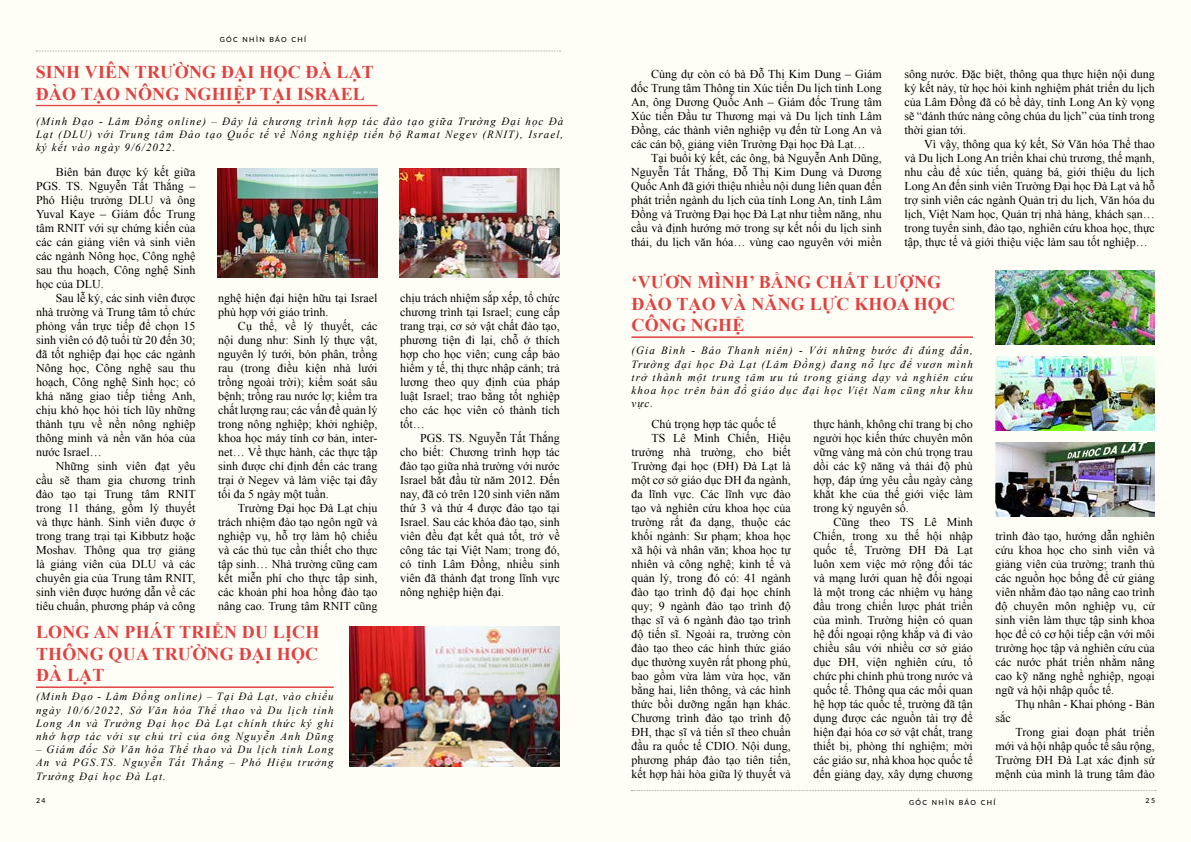
<style>
.page{position:relative;width:1191px;height:842px;background:#fff}
.page>*{position:absolute;margin:0;border:0;box-sizing:border-box;transform-origin:0 0}
.t1{font:700 18px/21.6px "Times New Roman";letter-spacing:.01em;color:#e14141}
.t2{font:12px/14px "Times New Roman";color:#000;text-align:justify}
.t3{font:italic 11px/13.2px "Times New Roman";letter-spacing:.1em;color:#000;text-align:justify}
.t4{font:500 7px "Lato";letter-spacing:.2em;color:#000}
</style>
<div class="page">
<div style="left:0;top:0;width:595px;height:842px;background:#fffef6"></div>
<div style="left:595px;top:0;width:596px;height:842px;background:#fffef6"></div>
<svg style="left:36px;top:51px;width:524px;height:1px"></svg>
<svg style="left:631px;top:790px;width:525px;height:1px"></svg>
<hr style="left:36px;top:105px;width:341px;height:1px;background:#e14141">
<hr style="left:36px;top:106px;width:341px;height:1px;background:#e14141">
<img style="left:218px;top:168px;width:159px;height:109px">
<img style="left:399px;top:168px;width:160px;height:109px">
<hr style="left:36px;top:687px;width:298px;height:1px;background:#e14141">
<img style="left:349px;top:627px;width:210px;height:140px">
<hr style="left:631px;top:337px;width:342px;height:1px;background:#e14141">
<img style="left:995px;top:271px;width:160px;height:74px">
<img style="left:995px;top:357px;width:160px;height:74px">
<img style="left:995px;top:443px;width:160px;height:73px">
<p class="t4" style="left:220px;top:34px;width:88px">GÓC NHÌN BÁO CHÍ</p>
<h1 class="t1" style="left:36px;top:61px;width:340px">SINH VIÊN TRƯỜNG ĐẠI HỌC ĐÀ LẠT<br>ĐÀO TẠO NÔNG NGHIỆP TẠI ISRAEL</h1>
<p class="t3" style="left:36px;top:114px;width:529px">(Minh Đạo - Lâm Đồng online) – Đây là chương trình hợp tác đào tạo giữa Trường Đại học Đà Lạt (DLU) với Trung tâm Đào tạo Quốc tế về Nông nghiệp tiến bộ Ramat Negev (RNIT), Israel, ký kết vào ngày 9/6/2022.</p>
<p class="t2" style="left:36px;top:165px;width:161px;text-indent:20px">Biên bản được ký kết giữa PGS. TS. Nguyễn Tất Thắng – Phó Hiệu trưởng DLU và ông Yuval Kaye – Giám đốc Trung tâm RNIT với sự chứng kiến của các cán giảng viên và sinh viên các ngành Nông học, Công nghệ sau thu hoạch, Công nghệ Sinh học của DLU.</p>
<p class="t2" style="left:36px;top:291px;width:161px;text-indent:20px">Sau lễ ký, các sinh viên được nhà trường và Trung tâm tổ chức phỏng vấn trực tiếp để chọn 15 sinh viên có độ tuổi từ 20 đến 30; đã tốt nghiệp đại học các ngành Nông học, Công nghệ sau thu hoạch, Công nghệ Sinh học; có khả năng giao tiếp tiếng Anh, chịu khó học hỏi tích lũy những thành tựu về nền nông nghiệp thông minh và nền văn hóa của nước Israel…</p>
<p class="t2" style="left:36px;top:459px;width:161px;text-indent:20px">Những sinh viên đạt yêu cầu sẽ tham gia chương trình đào tạo tại Trung tâm RNIT trong 11 tháng, gồm lý thuyết và thực hành. Sinh viên được ở trong trang trại tại Kibbutz hoặc Moshav. Thông qua trợ giảng là giảng viên của DLU và các chuyên gia của Trung tâm RNIT, sinh viên được hướng dẫn về các tiêu chuẩn, phương pháp và công</p>
<p class="t2" style="left:218px;top:291px;width:161px">nghệ hiện đại hiện hữu tại Israel phù hợp với giáo trình.</p>
<p class="t2" style="left:218px;top:319px;width:161px;text-indent:20px">Cụ thể, về lý thuyết, các nội dung như: Sinh lý thực vật, nguyên lý tưới, bón phân, trồng rau (trong điều kiện nhà lưới trồng ngoài trời); kiểm soát sâu bệnh; trồng rau nước lợ; kiểm tra chất lượng rau; các vấn đề quản lý trong nông nghiệp; khởi nghiệp, khoa học máy tính cơ bản, inter&shy;net… Về thực hành, các thực tập sinh được chỉ định đến các trang trại ở Negev và làm việc tại đây tối đa 5 ngày một tuần.</p>
<p class="t2" style="left:218px;top:501px;width:161px;text-indent:20px">Trường Đại học Đà Lạt chịu trách nhiệm đào tạo ngôn ngữ và nghiệp vụ, hỗ trợ làm hộ chiếu và các thủ tục cần thiết cho thực tập sinh… Nhà trường cũng cam kết miễn phí cho thực tập sinh, các khoản phí hoa hồng đào tạo nâng cao. Trung tâm RNIT cũng</p>
<h1 class="t1" style="left:36px;top:621px;width:285px;text-align:justify">LONG AN PHÁT TRIỂN DU LỊCH THÔNG QUA TRƯỜNG ĐẠI HỌC ĐÀ LẠT</h1>
<p class="t3" style="left:36px;top:690px;width:299px">(Minh Đạo - Lâm Đồng online) – Tại Đà Lạt, vào chiều ngày 10/6/2022, Sở Văn hóa Thể thao và Du lịch tỉnh Long An và Trường Đại học Đà Lạt chính thức ký ghi nhớ hợp tác với sự chủ trì của ông Nguyễn Anh Dũng</p>
<p class="t3" style="left:36px;top:742px;width:299px">– Giám đốc Sở Văn hóa Thể thao và Du lịch tỉnh Long An và PGS.TS. Nguyễn Tất Thắng – Phó Hiệu trưởng Trường Đại học Đà Lạt.</p>
<p class="t2" style="left:400px;top:291px;width:161px">chịu trách nhiệm sắp xếp, tổ chức chương trình tại Israel; cung cấp trang trại, cơ sở vật chất đào tạo, phương tiện đi lại, chỗ ở thích hợp cho học viên; cung cấp bảo hiểm y tế, thị thực nhập cảnh; trả lương theo quy định của pháp luật Israel; trao bằng tốt nghiệp cho các học viên có thành tích tốt…</p>
<p class="t2" style="left:400px;top:431px;width:161px;text-indent:20px">PGS. TS. Nguyễn Tất Thắng cho biết: Chương trình hợp tác đào tạo giữa nhà trường với nước Israel bắt đầu từ năm 2012. Đến nay, đã có trên 120 sinh viên năm thứ 3 và thứ 4 được đào tạo tại Israel. Sau các khóa đào tạo, sinh viên đều đạt kết quả tốt, trở về công tác tại Việt Nam; trong đó, có tỉnh Lâm Đồng, nhiều sinh viên đã thành đạt trong lĩnh vực nông nghiệp hiện đại.</p>
<p class="t2" style="left:631px;top:67px;width:252px;text-indent:20px">Cùng dự còn có bà Đỗ Thị Kim Dung – Giám đốc Trung tâm Thông tin Xúc tiến Du lịch tỉnh Long An, ông Dương Quốc Anh – Giám đốc Trung tâm Xúc tiến Đầu tư Thương mại và Du lịch tỉnh Lâm Đồng, các thành viên nghiệp vụ đến từ Long An và các cán bộ, giảng viên Trường Đại học Đà Lạt…</p>
<p class="t2" style="left:631px;top:151px;width:252px;text-indent:20px">Tại buổi ký kết, các ông, bà Nguyễn Anh Dũng, Nguyễn Tất Thắng, Đỗ Thị Kim Dung và Dương Quốc Anh đã giới thiệu nhiều nội dung liên quan đến phát triển ngành du lịch của tỉnh Long An, tỉnh Lâm Đồng và Trường Đại học Đà Lạt như tiềm năng, nhu cầu và định hướng mở trong sự kết nối du lịch sinh thái, du lịch văn hóa… vùng cao nguyên với miền</p>
<p class="t2" style="left:904px;top:67px;width:252px">sông nước. Đặc biệt, thông qua thực hiện nội dung ký kết này, từ học hỏi kinh nghiệm phát triển du lịch của Lâm Đồng đã có bề dày, tỉnh Long An kỳ vọng sẽ “đánh thức nàng công chúa du lịch” của tỉnh trong thời gian tới.</p>
<p class="t2" style="left:904px;top:137px;width:252px;text-indent:20px">Vì vậy, thông qua ký kết, Sở Văn hóa Thể thao và Du lịch Long An triển khai chủ trương, thế mạnh, nhu cầu để xúc tiến, quảng bá, giới thiệu du lịch Long An đến sinh viên Trường Đại học Đà Lạt và hỗ trợ sinh viên các ngành Quản trị du lịch, Văn hóa du lịch, Việt Nam học, Quản trị nhà hàng, khách sạn… trong tuyển sinh, đào tạo, nghiên cứu khoa học, thực tập, thực tế và giới thiệu việc làm sau tốt nghiệp…</p>
<h1 class="t1" style="left:631px;top:271px;width:325px">‘VƯƠN MÌNH’ BẰNG CHẤT LƯỢNG<br>ĐÀO TẠO VÀ NĂNG LỰC KHOA HỌC<br>CÔNG NGHỆ</h1>
<p class="t3" style="left:631px;top:344px;width:343px">(Gia Bình - Báo Thanh niên) - Với những bước đi đúng đắn, Trường đại học Đà Lạt (Lâm Đồng) đang nỗ lực để vươn mình trở thành một trung tâm ưu tú trong giảng dạy và nghiên cứu khoa học trên bản đồ giáo dục đại học Việt Nam cũng như khu vực.</p>
<p class="t2" style="left:651px;top:417px;width:126px">Chú trọng hợp tác quốc tế</p>
<p class="t2" style="left:651px;top:431px;width:141px">TS Lê Minh Chiến, Hiệu</p>
<p class="t2" style="left:631px;top:445px;width:161px">trưởng nhà trường, cho biết</p>
<p class="t2" style="left:631px;top:459px;width:161px">Trường đại học (ĐH) Đà Lạt là</p>
<p class="t2" style="left:631px;top:473px;width:161px">một cơ sở giáo dục ĐH đa ngành,</p>
<p class="t2" style="left:631px;top:487px;width:161px">đa lĩnh vực. Các lĩnh vực đào</p>
<p class="t2" style="left:631px;top:501px;width:161px">tạo và nghiên cứu khoa học của</p>
<p class="t2" style="left:631px;top:515px;width:161px">trường rất đa dạng, thuộc các</p>
<p class="t2" style="left:631px;top:529px;width:161px">khối ngành: Sư phạm; khoa học</p>
<p class="t2" style="left:631px;top:543px;width:161px">xã hội và nhân văn; khoa học tự</p>
<p class="t2" style="left:631px;top:557px;width:161px">nhiên và công nghệ; kinh tế và</p>
<p class="t2" style="left:631px;top:571px;width:161px">quản lý, trong đó có: 41 ngành</p>
<p class="t2" style="left:631px;top:585px;width:161px">đào tạo trình độ đại học chính</p>
<p class="t2" style="left:631px;top:599px;width:161px">quy; 9 ngành đào tạo trình độ</p>
<p class="t2" style="left:631px;top:613px;width:161px">thạc sĩ và 6 ngành đào tạo trình</p>
<p class="t2" style="left:631px;top:627px;width:161px">độ tiến sĩ. Ngoài ra, trường còn</p>
<p class="t2" style="left:631px;top:641px;width:161px">đào tạo theo các hình thức giáo</p>
<p class="t2" style="left:631px;top:655px;width:161px">dục thường xuyên rất phong phú,</p>
<p class="t2" style="left:631px;top:669px;width:161px">bao gồm vừa làm vừa học, văn</p>
<p class="t2" style="left:631px;top:683px;width:161px">bằng hai, liên thông, và các hình</p>
<p class="t2" style="left:631px;top:697px;width:161px">thức bồi dưỡng ngắn hạn khác.</p>
<p class="t2" style="left:631px;top:711px;width:161px">Chương trình đào tạo trình độ</p>
<p class="t2" style="left:631px;top:725px;width:161px">ĐH, thạc sĩ và tiến sĩ theo chuẩn</p>
<p class="t2" style="left:631px;top:739px;width:161px">đầu ra quốc tế CDIO. Nội dung,</p>
<p class="t2" style="left:631px;top:753px;width:161px">phương pháp đào tạo tiên tiến,</p>
<p class="t2" style="left:631px;top:767px;width:161px">kết hợp hài hòa giữa lý thuyết và</p>
<p class="t2" style="left:813px;top:417px;width:161px">thực hành, không chỉ trang bị cho người học kiến thức chuyên môn vững vàng mà còn chú trọng trau dồi các kỹ năng và thái độ phù hợp, đáp ứng yêu cầu ngày càng khắt khe của thế giới việc làm trong kỷ nguyên số.</p>
<p class="t2" style="left:813px;top:515px;width:161px;text-indent:20px">Cũng theo TS Lê Minh Chiến, trong xu thế hội nhập quốc tế, Trường ĐH Đà Lạt luôn xem việc mở rộng đối tác và mạng lưới quan hệ đối ngoại là một trong các nhiệm vụ hàng đầu trong chiến lược phát triển của mình. Trường hiện có quan hệ đối ngoại rộng khắp và đi vào chiều sâu với nhiều cơ sở giáo dục ĐH, viện nghiên cứu, tổ chức phi chính phủ trong nước và quốc tế. Thông qua các mối quan hệ hợp tác quốc tế, trường đã tận dụng được các nguồn tài trợ để hiện đại hóa cơ sở vật chất, trang thiết bị, phòng thí nghiệm; mời các giáo sư, nhà khoa học quốc tế đến giảng dạy, xây dựng chương</p>
<p class="t2" style="left:995px;top:529px;width:161px">trình đào tạo, hướng dẫn nghiên cứu khoa học cho sinh viên và giảng viên của trường; tranh thủ các nguồn học bổng để cử giảng viên nhằm đào tạo nâng cao trình độ chuyên môn nghiệp vụ, cử sinh viên làm thực tập sinh khoa học để có cơ hội tiếp cận với môi trường học tập và nghiên cứu của các nước phát triển nhằm nâng cao kỹ năng nghề nghiệp, ngoại ngữ và hội nhập quốc tế.</p>
<p class="t2" style="left:1015px;top:697px;width:141px">Thụ nhân - Khai phóng - Bản</p>
<p class="t2" style="left:995px;top:711px;width:17px">sắc</p>
<p class="t2" style="left:995px;top:725px;width:161px;text-indent:20px">Trong giai đoạn phát triển mới và hội nhập quốc tế sâu rộng, Trường ĐH Đà Lạt xác định sứ mệnh của mình là trung tâm đào</p>
<p class="t4" style="left:36px;top:795px;width:11px">24</p>
<p class="t4" style="left:909px;top:797px;width:88px">GÓC NHÌN BÁO CHÍ</p>
<p class="t4" style="left:1145px;top:795px;width:11px">25</p>
</div>
